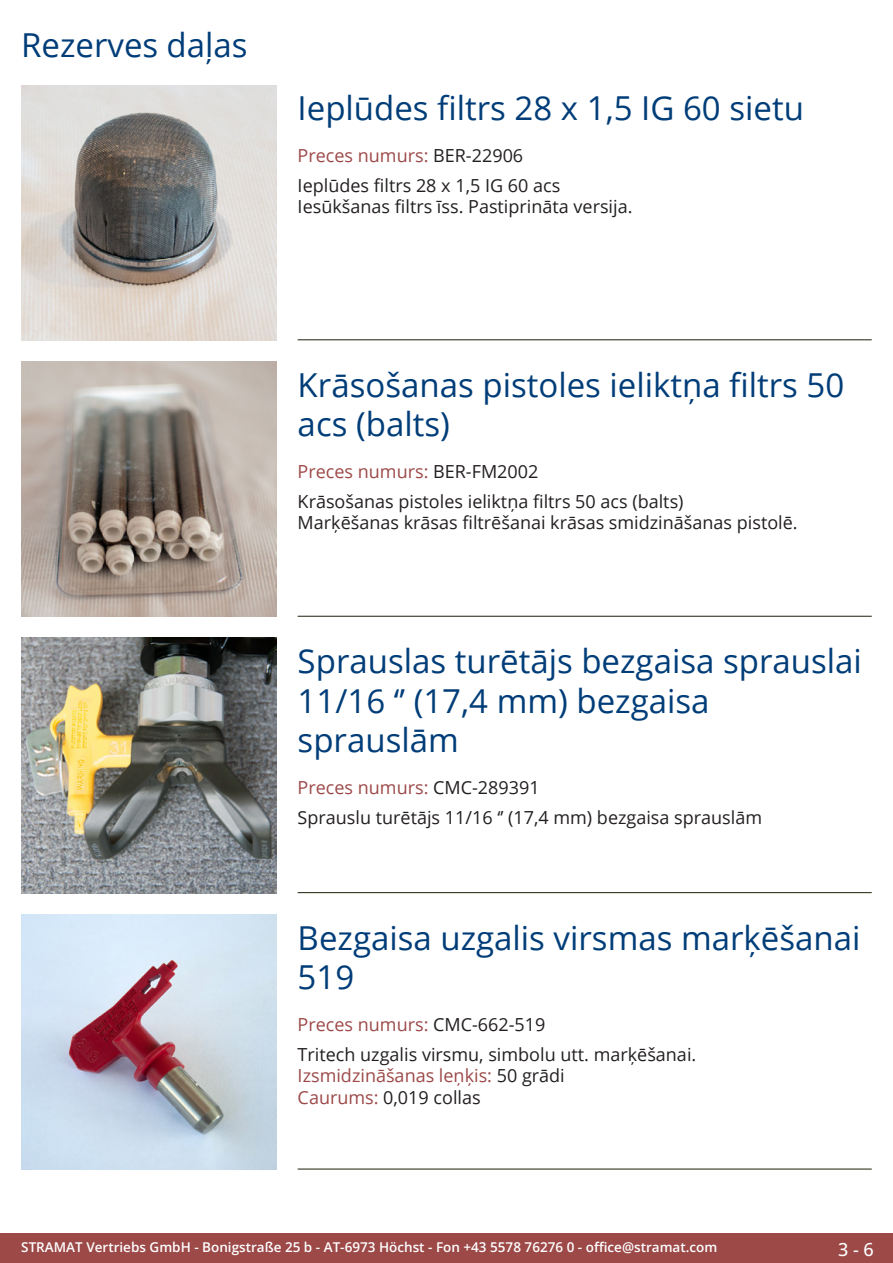
<style>
.page{position:relative;width:893px;height:1263px;background:#fff}
.page>*{position:absolute;margin:0;border:0;box-sizing:border-box;transform-origin:0 0}
.Produkttitel{font:33px/39.6px "Open Sans";color:#003d78}
.RastTitel{font:33px "Open Sans";color:#003d78}
.Beschreibung_Text{font:18px/21.6px "Open Sans";color:#231f20}
.TechDaten_Überschrif{font:18px "Open Sans";color:#9c4948}
.t1{font:500 18px "Open Sans";color:#fff}
.t2{font:600 13.5px "Open Sans";color:#fff}
.s1{color:#231f20}
.s2{color:#9c4948}
</style>
<div class="page">
<div style="left:0;top:1233px;width:893px;height:30px;background:#9c4948"></div>
<hr style="left:298px;top:340px;width:574px;height:1px;background:#201d08">
<hr style="left:298px;top:616px;width:574px;height:1px;background:#201d08">
<hr style="left:298px;top:892px;width:574px;height:1px;background:#201d08">
<hr style="left:298px;top:1169px;width:574px;height:1px;background:#201d08">
<img style="left:21px;top:85px;width:255px;height:255px">
<img style="left:21px;top:361px;width:255px;height:256px">
<img style="left:21px;top:638px;width:255px;height:255px">
<img style="left:21px;top:914px;width:255px;height:255px">
<p class="RastTitel" style="left:21px;top:22px;width:228px">Rezerves daļas</p>
<p class="Produkttitel" style="left:298px;top:88px;width:508px">Ieplūdes filtrs 28 x 1,5 IG 60 sietu</p>
<p class="TechDaten_Überschrif" style="left:298px;top:143px;width:227px">Preces numurs: <span class="s1">BER-22906</span></p>
<p class="Beschreibung_Text" style="left:298px;top:174px;width:336px">Ieplūdes filtrs 28 x 1,5 IG 60 acs<br>Iesūkšanas filtrs īss. Pastiprināta versija.</p>
<p class="Produkttitel" style="left:298px;top:364px;width:548px">Krāsošanas pistoles ieliktņa filtrs 50 acs (balts)</p>
<p class="TechDaten_Überschrif" style="left:298px;top:459px;width:242px">Preces numurs: <span class="s1">BER-FM2002</span></p>
<p class="Beschreibung_Text" style="left:298px;top:490px;width:502px">Krāsošanas pistoles ieliktņa filtrs 50 acs (balts)<br>Marķēšanas krāsas filtrēšanai krāsas smidzināšanas pistolē.</p>
<p class="Produkttitel" style="left:298px;top:640px;width:566px">Sprauslas turētājs bezgaisa sprauslai<br>11/16 ‘’ (17,4 mm) bezgaisa sprauslām</p>
<p class="TechDaten_Überschrif" style="left:298px;top:775px;width:244px">Preces numurs: <span class="s1">CMC-289391</span></p>
<p class="Beschreibung_Text" style="left:298px;top:806px;width:466px">Sprauslu turētājs 11/16 ‘’ (17,4 mm) bezgaisa sprauslām</p>
<p class="Produkttitel" style="left:298px;top:917px;width:564px">Bezgaisa uzgalis virsmas marķēšanai<br>519</p>
<p class="TechDaten_Überschrif" style="left:298px;top:1012px;width:249px">Preces numurs: <span class="s1">CMC-662-519</span></p>
<p class="Beschreibung_Text" style="left:298px;top:1043px;width:400px">Tritech uzgalis virsmu, simbolu utt. marķēšanai.<br><span class="s2">Izsmidzināšanas leņķis:</span> 50 grādi<br><span class="s2">Caurums:</span> 0,019 collas</p>
<p class="t2" style="left:21px;top:1238px;width:698px">STRAMAT Vertriebs GmbH - Bonigstraße 25 b - AT-6973 Höchst - Fon +43 5578 76276 0 - office@stramat.com</p>
<p class="t1" style="left:838px;top:1237px;width:37px">3 - 6</p>
</div>
